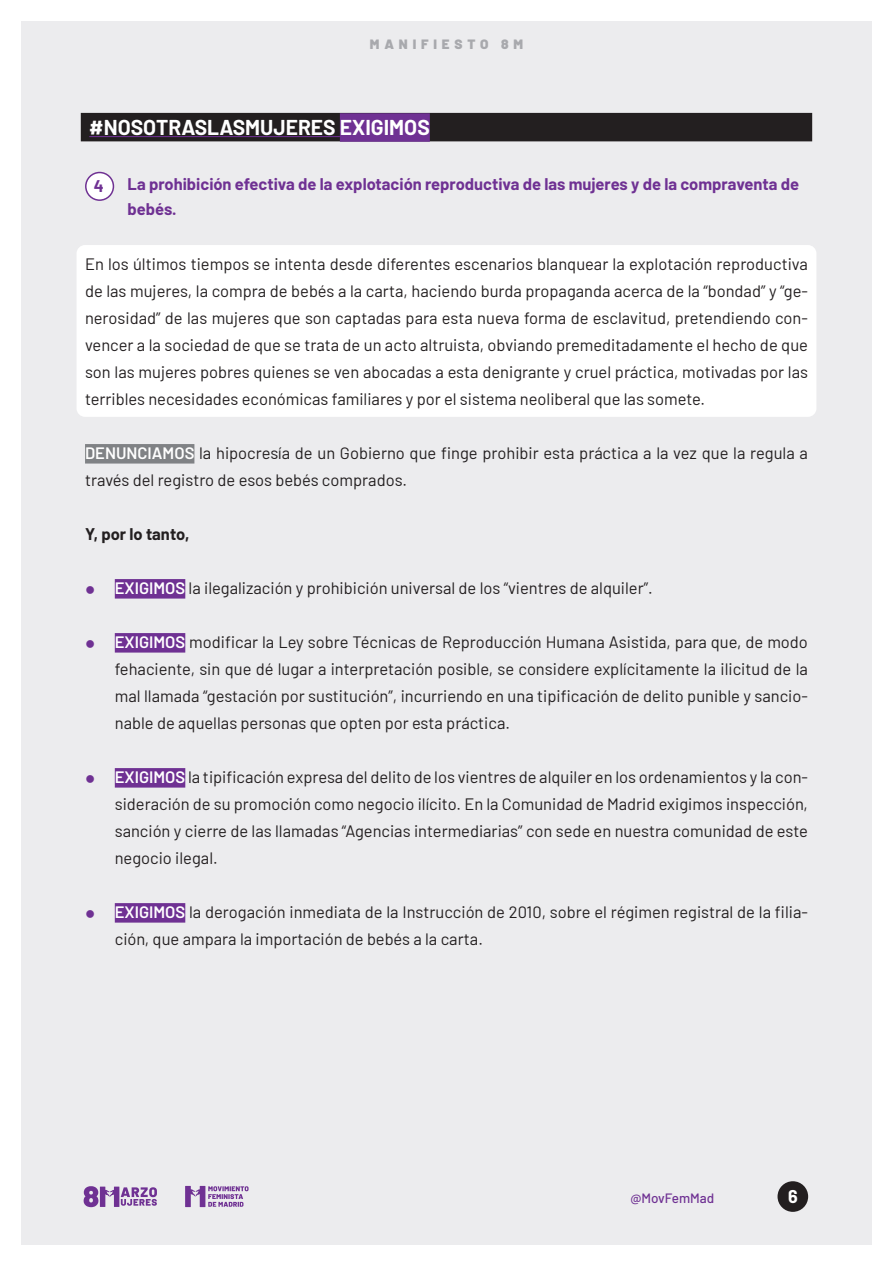
<style>
.page{position:relative;width:893px;height:1263px;background:#fff}
.page>*{position:absolute;margin:0;border:0;box-sizing:border-box;transform-origin:0 0}
.t1{font:700 21px "Barlow";color:#fff}
.t2{font:700 18px "Barlow";color:#fff}
.t3{font:16.5px/27px "Barlow";color:#231f20;text-align:justify}
.t4{font:700 16.5px/24.8px "Barlow";color:#6f3193}
.t5{font:700 16.5px "Barlow";color:#231f20}
.t6{font:900 13.5px "Barlow";letter-spacing:.36em;color:#a8a9ad}
.t7{font:500 13.5px "Barlow";color:#6f3193}
.s1{font-weight:600;color:#fff}
.s2{font-size:33px;color:#6f3193}
</style>
<div class="page">
<div style="left:21px;top:21px;width:851px;height:1224px;background:#ececee"></div>
<svg style="left:185px;top:1186px;width:64px;height:21px"></svg>
<svg style="left:84px;top:1186px;width:73px;height:21px"></svg>
<div style="left:777px;top:1181px;width:31px;height:31px;background:#231f20;border-radius:50%"></div>
<div style="left:81px;top:113px;width:731px;height:28px;background:#231f20"></div>
<hr style="left:89px;top:136px;width:251px;height:1px;background:#6f3193">
<div style="left:340px;top:113px;width:90px;height:29px;background:#6f3193"></div>
<div style="left:77px;top:245px;width:739px;height:172px;background:#fff;border-radius:9px"></div>
<div style="left:85px;top:444px;width:109px;height:20px;background:#808285"></div>
<div style="left:115px;top:579px;width:70px;height:20px;background:#6f3193"></div>
<div style="left:115px;top:633px;width:70px;height:20px;background:#6f3193"></div>
<div style="left:115px;top:768px;width:70px;height:20px;background:#6f3193"></div>
<div style="left:115px;top:903px;width:70px;height:20px;background:#6f3193"></div>
<div style="left:86px;top:173px;width:27px;height:27px;background:#fff;border-radius:50%"></div>
<div style="left:85px;top:172px;width:29px;height:29px;border:2px solid #6f3193;border-radius:50%"></div>
<p class="t6" style="left:370px;top:34px;width:155px">MANIFIESTO 8M</p>
<p class="t1" style="left:89px;top:112px;width:342px">#NOSOTRASLASMUJERES EXIGIMOS</p>
<p class="t4" style="left:94px;top:172px;width:11px">4</p>
<p class="t4" style="left:128px;top:171px;width:673px">La prohibición efectiva de la explotación reproductiva de las mujeres y de la compraventa de bebés.</p>
<p class="t3" style="left:85px;top:249px;width:724px">En los últimos tiempos se intenta desde diferentes escenarios blanquear la explotación reproductiva de las mujeres, la compra de bebés a la carta, haciendo burda propaganda acerca de la “bondad” y “ge&shy;nerosidad” de las mujeres que son captadas para esta nueva forma de esclavitud, pretendiendo con&shy;vencer a la sociedad de que se trata de un acto altruista, obviando premeditadamente el hecho de que son las mujeres pobres quienes se ven abocadas a esta denigrante y cruel práctica, motivadas por las terribles necesidades económicas familiares y por el sistema neoliberal que las somete.</p>
<p class="t3" style="left:85px;top:438px;width:724px"><span class="s1">DENUNCIAMOS</span> la hipocresía de un Gobierno que finge prohibir esta práctica a la vez que la regula a través del registro de esos bebés comprados.</p>
<p class="t5" style="left:85px;top:522px;width:106px">Y, por lo tanto,</p>
<p class="t3" style="left:85px;top:573px;width:569px"><span class="s2">•</span> <span class="s1">EXIGIMOS</span> la ilegalización y prohibición universal de los “vientres de alquiler”.</p>
<p class="t3" style="left:115px;top:627px;width:695px;text-indent:-30px"><span class="s2">•</span> <span class="s1">EXIGIMOS</span> modificar la Ley sobre Técnicas de Reproducción Humana Asistida, para que, de modo fehaciente, sin que dé lugar a interpretación posible, se considere explícitamente la ilicitud de la mal llamada “gestación por sustitución”, incurriendo en una tipificación de delito punible y sancio&shy;nable de aquellas personas que opten por esta práctica.</p>
<p class="t3" style="left:115px;top:762px;width:695px;text-indent:-30px"><span class="s2">•</span> <span class="s1">EXIGIMOS</span> la tipificación expresa del delito de los vientres de alquiler en los ordenamientos y la con&shy;sideración de su promoción como negocio ilícito. En la Comunidad de Madrid exigimos inspección, sanción y cierre de las llamadas “Agencias intermediarias” con sede en nuestra comunidad de este negocio ilegal.</p>
<p class="t3" style="left:115px;top:897px;width:695px;text-indent:-30px"><span class="s2">•</span> <span class="s1">EXIGIMOS</span> la derogación inmediata de la Instrucción de 2010, sobre el régimen registral de la filia&shy;ción, que ampara la importación de bebés a la carta.</p>
<p class="t7" style="left:630px;top:1188px;width:86px">@MovFemMad</p>
<p class="t2" style="left:788px;top:1183px;width:11px">6</p>
</div>
